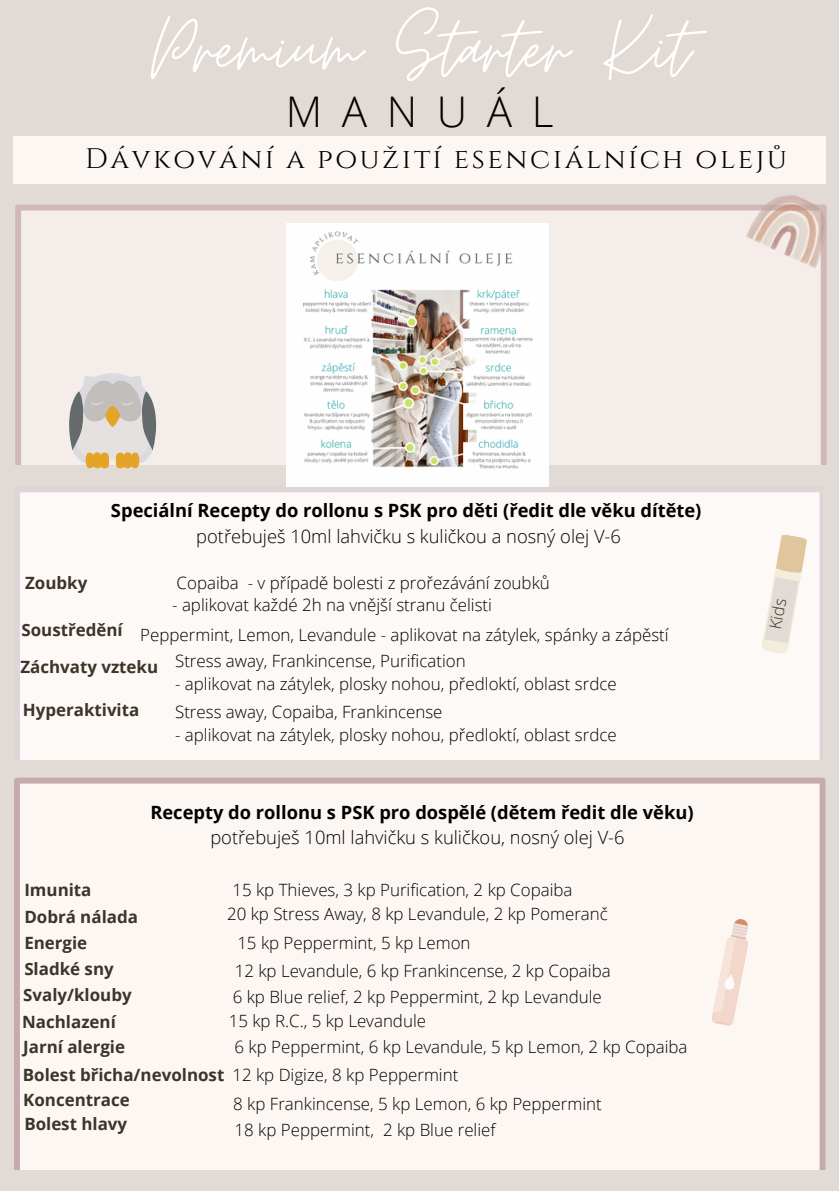
<style>
.page{position:relative;width:839px;height:1191px;background:#fff}
.page>*{position:absolute;margin:0;border:0;box-sizing:border-box;transform-origin:0 0}
.t1{font:91.6px "Moon Time";color:#fff}
.t2{font:300 42.2px "Open Sans";letter-spacing:.46em;color:#000}
.t3{font:28.2px "Cinzel";letter-spacing:.095em;color:#000}
.t4{font:700 18.4px "Open Sans";color:#000}
.t5{font:300 18.4px "Open Sans";color:#000}
.t6{font:300 17px "Open Sans";color:#000}
.t7{font:700 17px "Open Sans";color:#3c3329}
.t8{font:300 16.6px "Open Sans";color:#3c3329}
</style>
<div class="page">
<div style="left:0;top:0;width:838px;height:1191px;background:#e2dad4"></div>
<div style="left:14px;top:137px;width:811px;height:46px;background:#fdf7f4"></div>
<div style="left:15px;top:205px;width:811px;height:259px;background:#f4ede9"></div>
<div style="left:14px;top:778px;width:811px;height:391px;background:#fdf7f4"></div>
<div style="left:20px;top:486px;width:800px;height:273px;background:#fcf9f6"></div>
<img style="left:745px;top:195px;width:82px;height:73px">
<svg style="left:710px;top:918px;width:39px;height:109px"></svg>
<svg style="left:760px;top:534px;width:48px;height:121px"></svg>
<svg style="left:69px;top:373px;width:87px;height:96px"></svg>
<img style="left:286px;top:224px;width:262px;height:262px">
<h2 class="t1" style="left:151px;top:-7px;width:540px">Premium Starter Kit</h2>
<p class="t2" style="left:286px;top:82px;width:269px">MANUÁL</p>
<h3 class="t3" style="left:85px;top:141px;width:703px">Dávkování a použití esenciálních olejů</h3>
<h4 class="t4" style="left:111px;top:497px;width:592px">Speciální Recepty do rollonu s PSK pro děti (ředit dle věku dítěte)</h4>
<p class="t5" style="left:196px;top:523px;width:426px">potřebuješ 10ml lahvičku s kuličkou a nosný olej V-6</p>
<p class="t6" style="left:177px;top:571px;width:374px">Copaiba - v případě bolesti z prořezávání zoubků</p>
<p class="t6" style="left:172px;top:593px;width:321px">- aplikovat každé 2h na vnější stranu čelisti</p>
<h4 class="t7" style="left:25px;top:571px;width:64px">Zoubky</h4>
<p class="t7" style="left:22px;top:618px;width:103px">Soustředění</p>
<h4 class="t6" style="left:140px;top:623px;width:530px">Peppermint, Lemon, Levandule - aplikovat na zátylek, spánky a zápěstí</h4>
<p class="t7" style="left:20px;top:655px;width:139px">Záchvaty vzteku</p>
<h4 class="t6" style="left:175px;top:649px;width:292px">Stress away, Frankincense, Purification</h4>
<p class="t6" style="left:175px;top:671px;width:443px">- aplikovat na zátylek, plosky nohou, předloktí, oblast srdce</p>
<h4 class="t7" style="left:23px;top:697px;width:118px">Hyperaktivita</h4>
<p class="t6" style="left:175px;top:700px;width:269px">Stress away, Copaiba, Frankincense</p>
<h4 class="t6" style="left:175px;top:723px;width:443px">- aplikovat na zátylek, plosky nohou, předloktí, oblast srdce</h4>
<p class="t7" style="left:24px;top:878px;width:69px">Imunita</p>
<p class="t4" style="left:150px;top:799px;width:544px">Recepty do rollonu s PSK pro dospělé (dětem ředit dle věku)</p>
<p class="t5" style="left:210px;top:824px;width:415px">potřebuješ 10ml lahvičku s kuličkou, nosný olej V-6</p>
<p class="t6" style="left:232px;top:878px;width:342px">15 kp Thieves, 3 kp Purification, 2 kp Copaiba</p>
<p class="t7" style="left:24px;top:905px;width:115px">Dobrá nálada</p>
<p class="t6" style="left:227px;top:902px;width:382px">20 kp Stress Away, 8 kp Levandule, 2 kp Pomeranč</p>
<h4 class="t7" style="left:24px;top:931px;width:64px">Energie</h4>
<h4 class="t6" style="left:237px;top:931px;width:235px">15 kp Peppermint, 5 kp Lemon</h4>
<p class="t7" style="left:24px;top:957px;width:91px">Sladké sny</p>
<p class="t6" style="left:235px;top:959px;width:377px">12 kp Levandule, 6 kp Frankincense, 2 kp Copaiba</p>
<p class="t7" style="left:22px;top:1010px;width:95px">Nachlazení</p>
<p class="t6" style="left:229px;top:1009px;width:199px">15 kp R.C., 5 kp Levandule</p>
<p class="t7" style="left:23px;top:1063px;width:203px">Bolest břicha/nevolnost</p>
<p class="t6" style="left:232px;top:1063px;width:227px">12 kp Digize, 8 kp Peppermint</p>
<p class="t7" style="left:23px;top:1088px;width:108px">Koncentrace</p>
<p class="t6" style="left:233px;top:1092px;width:370px">8 kp Frankincense, 5 kp Lemon, 6 kp Peppermint</p>
<p class="t7" style="left:23px;top:983px;width:110px">Svaly/klouby</p>
<h4 class="t6" style="left:233px;top:984px;width:370px">6 kp Blue relief, 2 kp Peppermint, 2 kp Levandule</h4>
<h4 class="t7" style="left:23px;top:1035px;width:103px">Jarní alergie</h4>
<p class="t6" style="left:234px;top:1035px;width:454px">6 kp Peppermint, 6 kp Levandule, 5 kp Lemon, 2 kp Copaiba</p>
<p class="t7" style="left:24px;top:1112px;width:104px">Bolest hlavy</p>
<p class="t6" style="left:234px;top:1118px;width:262px">18 kp Peppermint, 2 kp Blue relief</p>
<p class="t8" style="left:763px;top:627px;width:32px;rotate:-79deg">Kids</p>
</div>
